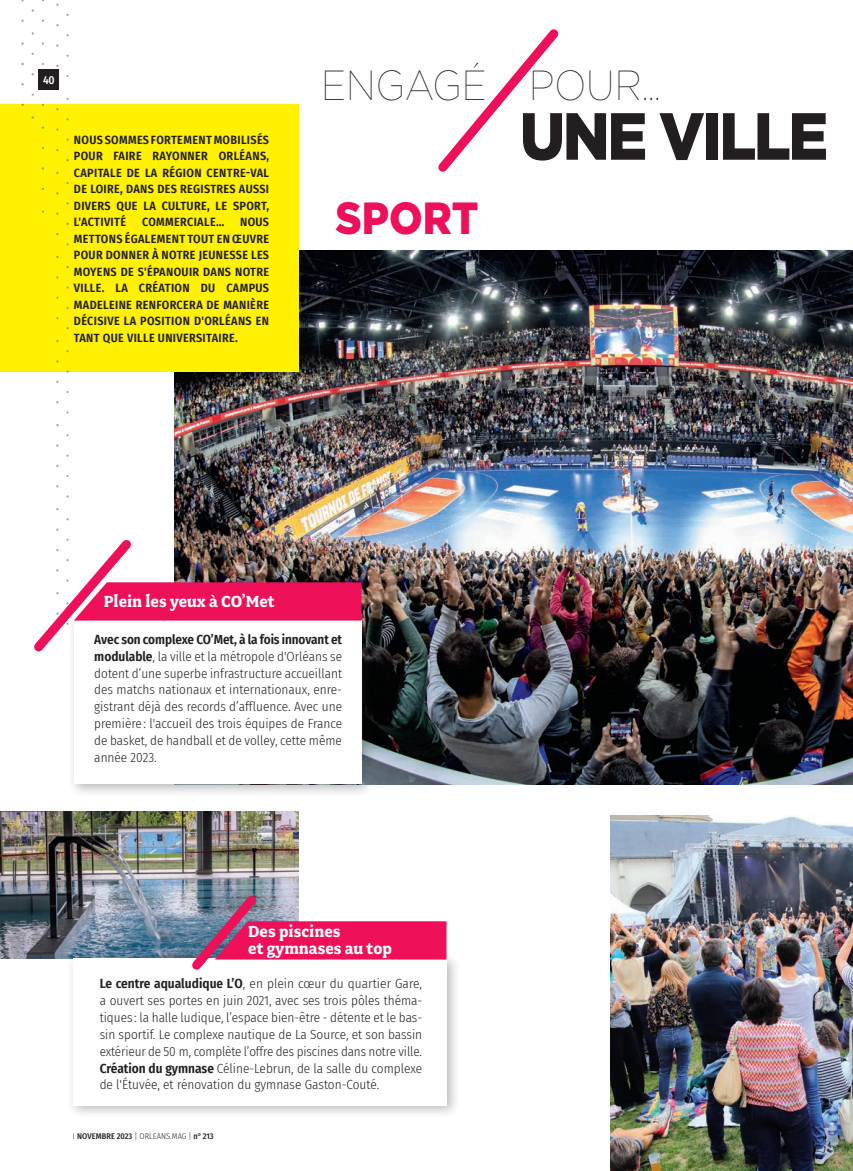
<style>
.page{position:relative;width:853px;height:1171px;background:#fff}
.page>*{position:absolute;margin:0;border:0;box-sizing:border-box;transform-origin:0 0}
.t1{font:900 66.45px "Gotham";letter-spacing:-.04em;color:#231f20;scale:.9 1}
.t2{font:900 45px "Gotham";color:#ee1059;scale:.9 1}
.t3{font:100 42px "Gotham";color:#231f20;scale:.9 1}
.t4{font:700 18px/16.5px "Fairplex Wide OT";color:#fff;scale:.9 1}
.t5{font:300 13.2px/16.8px "Fira Sans Condensed";color:#231f20;text-align:justify}
.t6{font:500 12.75px "Fira Sans Condensed";color:#fff}
.t7{font:600 12px/16.5px "Fira Sans Condensed";letter-spacing:.03em;color:#231f20;text-align:justify}
.t8{font:500 8.25px "Fira Sans Condensed";letter-spacing:.01em;color:#231f20}
.s1{font-size:11.55px}
.s2{font-weight:600}
.s3{font-weight:300}
</style>
<div class="page">
<img style="left:175px;top:250px;width:678px;height:534px">
<div style="left:0;top:104px;width:299px;height:268px;background:#fff101"></div>
<div style="left:68px;top:614px;width:307px;height:184px;background:#231f20;opacity:.3"></div>
<div style="left:74px;top:620px;width:287px;height:164px;background:#fff"></div>
<svg style="left:51px;top:3px;width:18px;height:528px"></svg>
<svg style="left:21px;top:0;width:27px;height:213px"></svg>
<div style="left:38px;top:70px;width:21px;height:20px;background:#231f20"></div>
<img style="left:610px;top:815px;width:243px;height:356px">
<img style="left:0;top:811px;width:299px;height:147px">
<div style="left:67px;top:952px;width:393px;height:167px;background:#231f20;opacity:.3"></div>
<div style="left:73px;top:958px;width:373px;height:147px;background:#fff"></div>
<svg style="left:438px;top:29px;width:121px;height:143px"></svg>
<img style="left:34px;top:532px;width:327px;height:127px">
<svg style="left:184px;top:887px;width:262px;height:83px"></svg>
<p class="t6" style="left:42px;top:69px;width:14px">4 0<span class="s1">4</span></p>
<p class="t7" style="left:74px;top:130px;width:197px">NOUS SOMMES FORTEMENT MOBILISÉS POUR FAIRE RAYONNER ORLÉANS, CAPITALE DE LA RÉGION CENTRE-VAL DE LOIRE, DANS DES REGISTRES AUSSI DIVERS QUE LA CULTURE, LE SPORT, L'ACTIVITÉ</p>
<p class="t7" style="left:74px;top:213px;width:197px;text-indent:166px">NOUS METTONS ÉGALEMENT TOUT EN ŒUVRE POUR DONNER À NOTRE JEUNESSE LES MOYENS DE S'ÉPANOUIR DANS NOTRE VILLE. LA CRÉATION DU CAMPUS MADELEINE RENFORCERA DE MANIÈRE DÉCISIVE LA POSITION D'ORLÉANS EN TANT QUE VILLE UNIVERSITAIRE.</p>
<p class="t7" style="left:142px;top:213px;width:84px">COMMERCIALE…</p>
<h3 class="t3" style="left:321px;top:62px;width:378px">ENGAGÉ POUR…</h3>
<h1 class="t1" style="left:520px;top:98px;width:344px">UNE VILLE</h1>
<h2 class="t2" style="left:335px;top:192px;width:161px">SPORT</h2>
<h3 class="t4" style="left:104px;top:593px;width:191px">Plein les yeux à CO’Met</h3>
<p class="t5" style="left:94px;top:631px;width:249px"><span class="s2">Avec son complexe CO’Met, à la fois innovant et modulable</span>, la ville et la métropole d'Orléans se dotent d’une superbe infrastructure accueillant des matchs nationaux et internationaux, enre&shy;gistrant déjà des records d’affluence. Avec une première : l'accueil des trois équipes de France de basket, de handball et de volley, cette même année 2023.</p>
<h3 class="t4" style="left:248px;top:923px;width:161px">Des piscines<br>et gymnases au top</h3>
<p class="t5" style="left:100px;top:975px;width:324px"><span class="s2">Le centre aqualudique L’O</span>, en plein cœur du quartier Gare, a ouvert ses portes en juin 2021, avec ses trois pôles théma&shy;tiques : la halle ludique, l’espace bien-être - détente et le bas&shy;sin sportif. Le complexe nautique de La Source, et son bassin extérieur de 50 m, complète l’offre des piscines dans notre ville.<br><span class="s2">Création du gymnase</span> Céline-Lebrun, de la salle du complexe de l'Étuvée, et rénovation du gymnase Gaston-Couté.</p>
<p class="t8" style="left:73px;top:1129px;width:142px"><span class="s3">I</span> NOVEMBRE 2023 <span class="s3">| ORLEANS.MAG |</span> n° 213</p>
</div>
